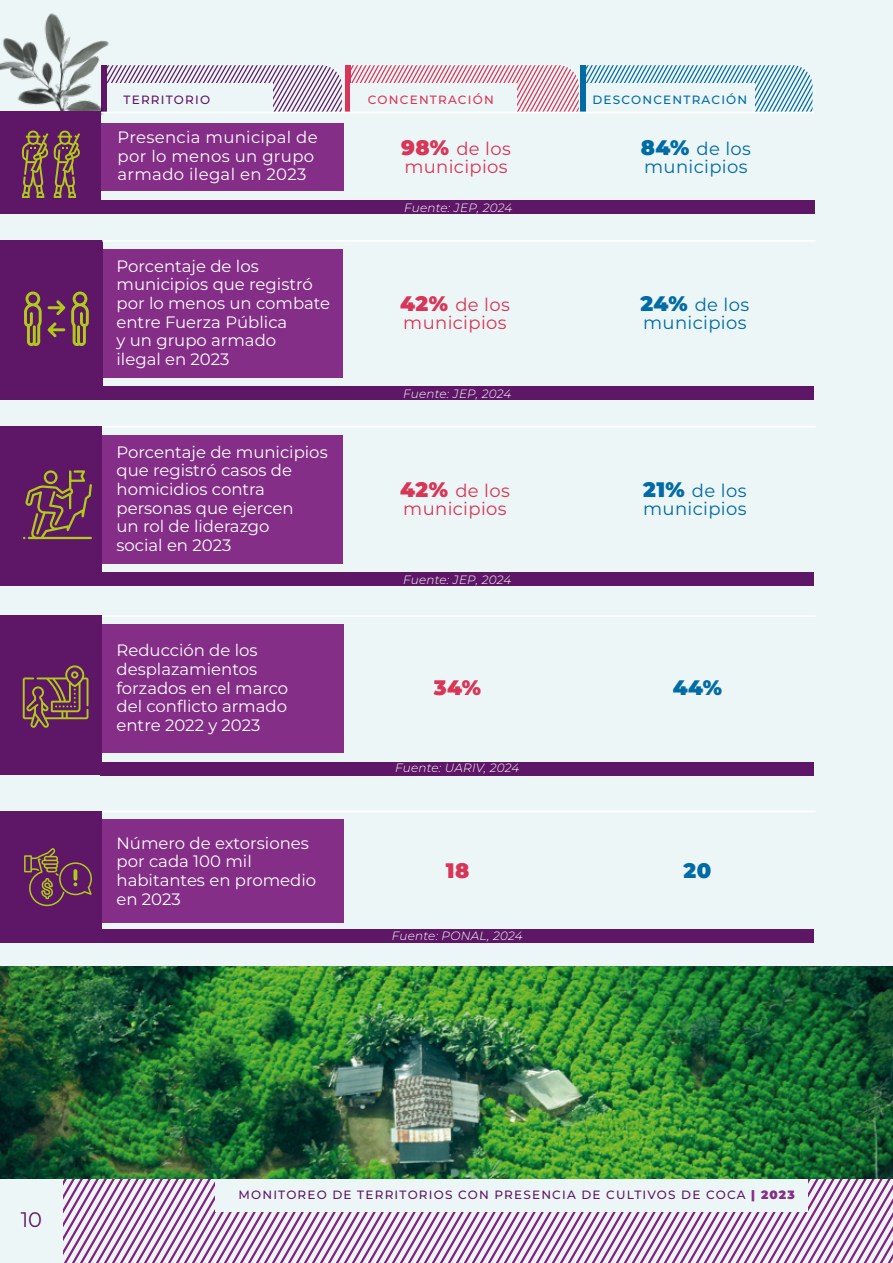
<style>
.page{position:relative;width:893px;height:1263px;background:#edf6f6}
.page>*{position:absolute;margin:0;border:0;box-sizing:border-box;transform-origin:0 0}
.t1{font:900 21px "Montserrat";color:#d83559}
.t2{font:900 21px "Montserrat";color:#006ba5}
.t3{font:21px "Montserrat";color:#5e1766}
.t4{font:18px/18.6px "Montserrat";letter-spacing:.02em;color:#006ba5}
.t5{font:18px/18.6px "Montserrat";letter-spacing:.02em;color:#d83559}
.t6{font:16.5px/18.6px "Montserrat";color:#fff}
.t7{font:16.5px/18.6px "Montserrat";letter-spacing:.02em;color:#fff}
.t8{font:italic 300 12px "Montserrat";letter-spacing:.02em;color:#fff}
.t9{font:500 12px "Montserrat";letter-spacing:.1em;color:#5e1766}
.t10{font:500 12px "Montserrat";letter-spacing:.1em;color:#006ba5}
.t11{font:500 12px "Montserrat";letter-spacing:.1em;color:#d83559}
.s1{font-weight:900;font-size:21px}
.s2{font-weight:900;color:#852e88}
</style>
<div class="page">
<svg style="left:684px;top:1179px;width:209px;height:84px"></svg>
<svg style="left:64px;top:1179px;width:620px;height:84px"></svg>
<div style="left:216px;top:1178px;width:592px;height:34px;background:#edf6f6"></div>
<svg style="left:135px;top:65px;width:677px;height:47px"></svg>
<div style="left:586px;top:84px;width:169px;height:28px;background:#edf6f6"></div>
<div style="left:581px;top:65px;width:5px;height:47px;background:#006ba5"></div>
<img style="left:0;top:966px;width:893px;height:213px">
<img style="left:0;top:13px;width:135px;height:111px">
<div style="left:92px;top:249px;width:251px;height:129px;background:#852e88"></div>
<div style="left:101px;top:387px;width:713px;height:13px;background:#5e1766"></div>
<div style="left:0;top:240px;width:102px;height:160px;background:#5e1766"></div>
<hr style="left:102px;top:240px;width:713px;height:2px;background:#fff">
<svg style="left:24px;top:291px;width:65px;height:55px"></svg>
<div style="left:92px;top:435px;width:251px;height:129px;background:#852e88"></div>
<div style="left:101px;top:573px;width:713px;height:13px;background:#5e1766"></div>
<div style="left:0;top:426px;width:102px;height:160px;background:#5e1766"></div>
<hr style="left:102px;top:426px;width:713px;height:1px;background:#fff">
<svg style="left:23px;top:470px;width:69px;height:69px"></svg>
<div style="left:92px;top:624px;width:252px;height:129px;background:#852e88"></div>
<div style="left:101px;top:762px;width:713px;height:13px;background:#5e1766"></div>
<div style="left:0;top:615px;width:102px;height:160px;background:#5e1766"></div>
<hr style="left:102px;top:615px;width:713px;height:2px;background:#fff">
<svg style="left:23px;top:665px;width:65px;height:63px"></svg>
<div style="left:92px;top:820px;width:252px;height:103px;background:#852e88"></div>
<div style="left:101px;top:929px;width:713px;height:13px;background:#5e1766"></div>
<div style="left:0;top:811px;width:102px;height:131px;background:#5e1766"></div>
<hr style="left:102px;top:811px;width:713px;height:1px;background:#fff">
<svg style="left:24px;top:848px;width:68px;height:58px"></svg>
<div style="left:93px;top:124px;width:251px;height:67px;background:#852e88"></div>
<div style="left:102px;top:201px;width:713px;height:13px;background:#5e1766"></div>
<div style="left:0;top:112px;width:101px;height:102px;background:#5e1766"></div>
<hr style="left:101px;top:112px;width:713px;height:1px;background:#fff">
<svg style="left:21px;top:130px;width:59px;height:68px"></svg>
<p class="t9" style="left:124px;top:91px;width:88px">TERRITORIO</p>
<p class="t11" style="left:368px;top:91px;width:127px">CONCENTRACIÓN</p>
<p class="t10" style="left:592px;top:91px;width:156px">DESCONCENTRACIÓN</p>
<p class="t7" style="left:118px;top:127px;width:202px">Presencia municipal de por lo menos un grupo armado ilegal en 2023</p>
<p class="t4" style="left:641px;top:138px;width:112px"><span class="s1">84%</span> de los municipios</p>
<p class="t5" style="left:401px;top:138px;width:111px"><span class="s1">98%</span> de los municipios</p>
<p class="t8" style="left:404px;top:200px;width:110px">Fuente: JEP, 2024</p>
<p class="t6" style="left:117px;top:256px;width:215px">Porcentaje de los municipios que registró por lo menos un combate entre Fuerza Pública<br>y un grupo armado<br>ilegal en 2023</p>
<p class="t6" style="left:117px;top:442px;width:213px">Porcentaje de municipios que registró casos de homicidios contra personas que ejercen<br>un rol de liderazgo<br>social en 2023</p>
<p class="t6" style="left:117px;top:641px;width:173px">Reducción de los desplazamientos forzados en el marco del conflicto armado entre 2022 y 2023</p>
<p class="t6" style="left:117px;top:833px;width:201px">Número de extorsiones por cada 100 mil habitantes en promedio en 2023</p>
<p class="t5" style="left:400px;top:294px;width:111px"><span class="s1">42%</span> de los municipios</p>
<p class="t8" style="left:403px;top:386px;width:110px">Fuente: JEP, 2024</p>
<p class="t5" style="left:400px;top:480px;width:111px"><span class="s1">42%</span> de los municipios</p>
<p class="t8" style="left:403px;top:572px;width:110px">Fuente: JEP, 2024</p>
<p class="t4" style="left:640px;top:294px;width:110px"><span class="s1">24%</span> de los municipios</p>
<p class="t4" style="left:643px;top:480px;width:105px"><span class="s1">21%</span> de los municipios</p>
<p class="t1" style="left:434px;top:672px;width:49px">34%</p>
<p class="t2" style="left:673px;top:672px;width:51px">44%</p>
<p class="t8" style="left:395px;top:760px;width:126px">Fuente: UARIV, 2024</p>
<p class="t1" style="left:446px;top:854px;width:25px">18</p>
<p class="t2" style="left:683px;top:854px;width:29px">20</p>
<p class="t8" style="left:392px;top:927px;width:132px">Fuente: PONAL, 2024</p>
<p class="t3" style="left:21px;top:1205px;width:23px">10</p>
<p class="t9" style="left:238px;top:1187px;width:558px">MONITOREO DE TERRITORIOS CON PRESENCIA DE CULTIVOS DE COCA <span class="s2">| 2023</span></p>
</div>
